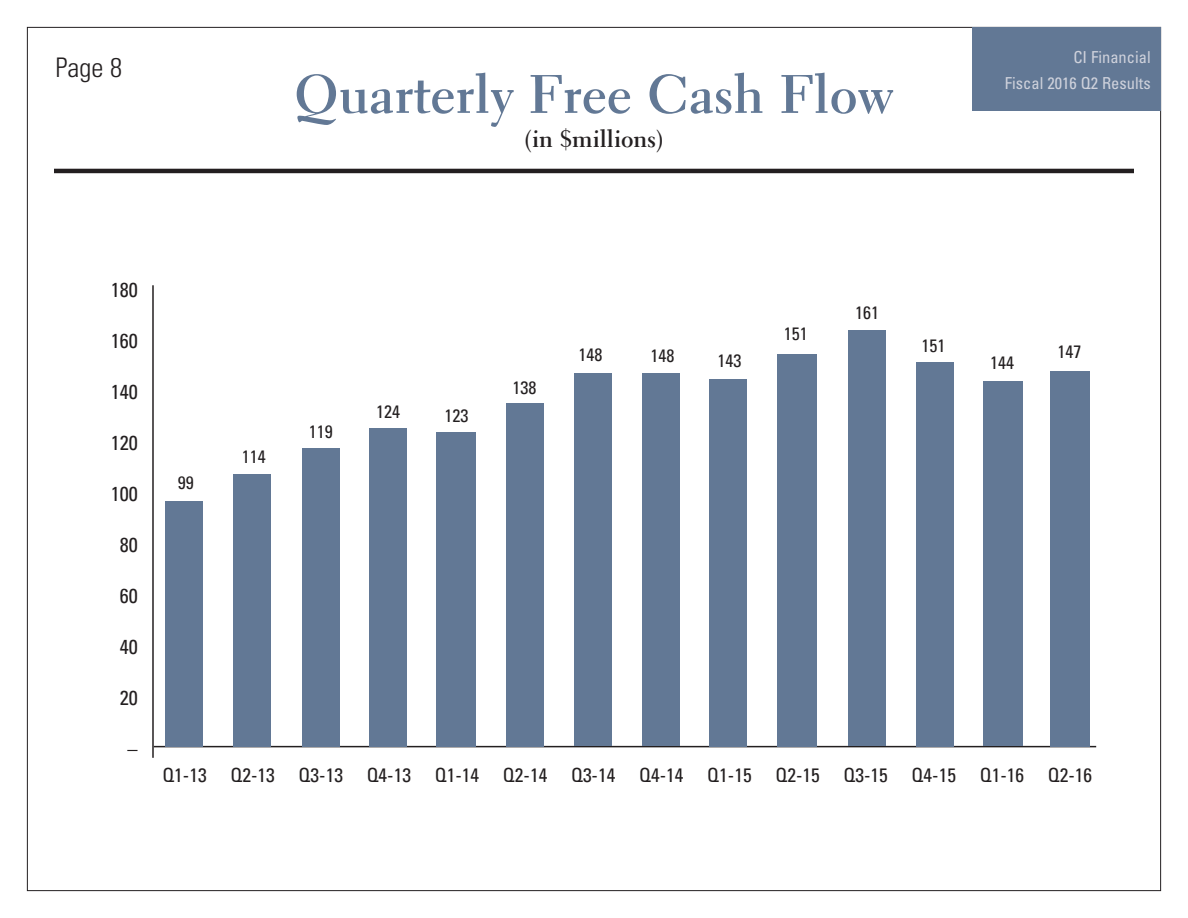
<style>
.page{position:relative;width:1188px;height:918px;background:#fff}
.page>*{position:absolute;margin:0;border:0;box-sizing:border-box;transform-origin:0 0}
.t1{font:700 54px "Electra LH";color:#627895}
.t2{font:300 condensed 27px "Univers";color:#231f20}
.t3{font:700 24px "Electra LH";color:#231f20}
.t4{font:condensed 20.25px "Univers";color:#231f20}
.t5{font:condensed 19.5px "Univers";color:#231f20}
.t6{font:condensed 18px "Univers";color:#231f20}
.t7{font:condensed 16.5px/25.5px "Univers";color:#cfd2dc;text-align:right}
</style>
<div class="page">
<hr style="left:54px;top:169px;width:1080px;height:4px;background:#231f20">
<div style="left:972px;top:28px;width:189px;height:83px;background:#627895"></div>
<hr style="left:152px;top:285px;width:2px;height:473px;background:#231f20">
<hr style="left:154px;top:746px;width:942px;height:1px;background:#231f20">
<div style="left:165px;top:501px;width:38px;height:245px;background:#627895"></div>
<div style="left:506px;top:403px;width:38px;height:343px;background:#627895"></div>
<div style="left:436px;top:432px;width:40px;height:314px;background:#627895"></div>
<div style="left:777px;top:354px;width:40px;height:392px;background:#627895"></div>
<div style="left:983px;top:381px;width:40px;height:365px;background:#627895"></div>
<div style="left:1050px;top:371px;width:40px;height:375px;background:#627895"></div>
<div style="left:369px;top:428px;width:38px;height:318px;background:#627895"></div>
<div style="left:710px;top:379px;width:37px;height:367px;background:#627895"></div>
<div style="left:916px;top:362px;width:38px;height:384px;background:#627895"></div>
<div style="left:233px;top:474px;width:38px;height:272px;background:#627895"></div>
<div style="left:574px;top:373px;width:38px;height:373px;background:#627895"></div>
<div style="left:302px;top:448px;width:38px;height:298px;background:#627895"></div>
<div style="left:642px;top:373px;width:38px;height:373px;background:#627895"></div>
<div style="left:848px;top:330px;width:38px;height:416px;background:#627895"></div>
<h2 class="t2" style="left:56px;top:51px;width:68px">Page 8</h2>
<p class="t7" style="left:1005px;top:44px;width:147px">CI Financial<br>Fiscal 2016 Q2 Results</p>
<p class="t1" style="left:294px;top:61px;width:601px">Quarterly Free Cash Flow</p>
<p class="t3" style="left:524px;top:124px;width:141px">(in $millions)</p>
<p class="t4" style="left:111px;top:277px;width:29px">180</p>
<p class="t4" style="left:111px;top:328px;width:29px">160</p>
<p class="t4" style="left:111px;top:379px;width:29px">140</p>
<p class="t4" style="left:111px;top:430px;width:29px">120</p>
<p class="t4" style="left:111px;top:481px;width:29px">100</p>
<p class="t4" style="left:120px;top:532px;width:20px">80</p>
<p class="t4" style="left:120px;top:583px;width:20px">60</p>
<p class="t4" style="left:120px;top:634px;width:20px">40</p>
<p class="t4" style="left:120px;top:685px;width:20px">20</p>
<p class="t4" style="left:128px;top:736px;width:12px">–</p>
<p class="t6" style="left:178px;top:472px;width:17px">99</p>
<p class="t6" style="left:242px;top:445px;width:25px">114</p>
<p class="t6" style="left:309px;top:421px;width:25px">119</p>
<p class="t6" style="left:376px;top:400px;width:25px">124</p>
<p class="t6" style="left:444px;top:405px;width:25px">123</p>
<p class="t6" style="left:513px;top:376px;width:25px">138</p>
<p class="t6" style="left:579px;top:343px;width:25px">148</p>
<p class="t6" style="left:651px;top:344px;width:25px">148</p>
<p class="t6" style="left:718px;top:349px;width:25px">143</p>
<p class="t6" style="left:784px;top:323px;width:25px">151</p>
<p class="t6" style="left:855px;top:301px;width:25px">161</p>
<p class="t6" style="left:922px;top:334px;width:25px">151</p>
<p class="t6" style="left:990px;top:351px;width:25px">144</p>
<p class="t6" style="left:1058px;top:341px;width:25px">147</p>
<p class="t5" style="left:162px;top:763px;width:46px">Q1-13</p>
<p class="t5" style="left:231px;top:763px;width:46px">Q2-13</p>
<p class="t5" style="left:299px;top:763px;width:46px">Q3-13</p>
<p class="t5" style="left:367px;top:763px;width:46px">Q4-13</p>
<p class="t5" style="left:435px;top:763px;width:46px">Q1-14</p>
<p class="t5" style="left:503px;top:763px;width:46px">Q2-14</p>
<p class="t5" style="left:571px;top:763px;width:46px">Q3-14</p>
<p class="t5" style="left:639px;top:763px;width:46px">Q4-14</p>
<p class="t5" style="left:707px;top:763px;width:46px">Q1-15</p>
<p class="t5" style="left:775px;top:763px;width:46px">Q2-15</p>
<p class="t5" style="left:844px;top:763px;width:46px">Q3-15</p>
<p class="t5" style="left:912px;top:763px;width:46px">Q4-15</p>
<p class="t5" style="left:980px;top:763px;width:46px">Q1-16</p>
<p class="t5" style="left:1048px;top:763px;width:46px">Q2-16</p>
</div>
